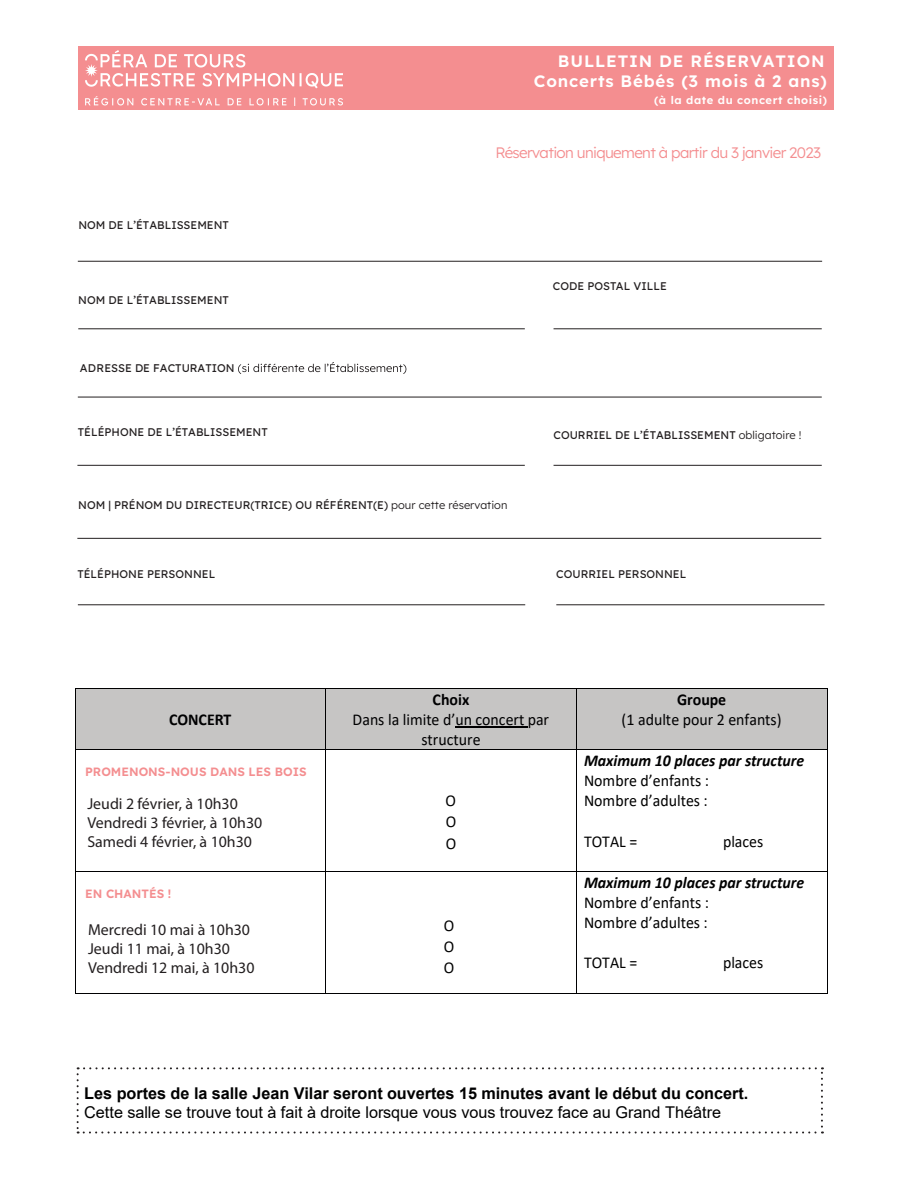
<style>
.page{position:relative;width:918px;height:1188px;background:#fff}
.page>*{position:absolute;margin:0;border:0;box-sizing:border-box;transform-origin:0 0}
.t1{font:16.5px/20.1px "Calibri";color:#000001;scale:.96 1}
.t2{font:italic 700 16.5px "Calibri";color:#000001;scale:.96 1}
.t3{font:600 16.5px/19.8px "Lexend";letter-spacing:.05em;color:#fff;text-align:right}
.t4{font:700 16.5px "Calibri";color:#000001;scale:.96 1}
.t5{font:16.2px "Arial";color:#000001}
.t6{font:700 16.2px "Arial";letter-spacing:-.005em;color:#000001}
.t7{font:15.9px/19px "Myriad Pro";color:#231f20}
.t8{font:300 15.15px "Lexend";letter-spacing:-.04em;color:#f48e90}
.t9{font:600 12px "Lexend";color:#f48e90}
.t10{font:11.1px "Lexend";color:#231f20}
.t11{font:600 10.95px "Lexend";letter-spacing:.05em;color:#fff}
.s1{font-weight:300}
</style>
<div class="page">
<svg style="left:77px;top:1067px;width:746px;height:67px"></svg>
<svg style="left:238px;top:362px;width:168px;height:12px"></svg>
<hr style="left:78px;top:397px;width:744px;height:1px;background:#231f20">
<hr style="left:77px;top:465px;width:448px;height:1px;background:#231f20">
<hr style="left:78px;top:261px;width:744px;height:1px;background:#231f20">
<div style="left:78px;top:47px;width:756px;height:63px;background:#f48e90"></div>
<img style="left:85px;top:51px;width:258px;height:55px">
<div style="left:75px;top:689px;width:250px;height:61px;background:#c6c5c4"></div>
<div style="left:326px;top:689px;width:250px;height:61px;background:#c6c5c4"></div>
<hr style="left:455px;top:727px;width:73px;height:1px;background:#000001">
<div style="left:577px;top:689px;width:250px;height:61px;background:#c6c5c4"></div>
<hr style="left:75px;top:688px;width:250px;height:1px;background:#000001">
<hr style="left:326px;top:688px;width:250px;height:1px;background:#000001">
<hr style="left:577px;top:688px;width:250px;height:1px;background:#000001">
<hr style="left:75px;top:689px;width:1px;height:61px;background:#000001">
<hr style="left:325px;top:689px;width:1px;height:61px;background:#000001">
<hr style="left:576px;top:689px;width:1px;height:61px;background:#000001">
<hr style="left:827px;top:689px;width:1px;height:61px;background:#000001">
<hr style="left:75px;top:750px;width:250px;height:1px;background:#000001">
<hr style="left:326px;top:750px;width:250px;height:1px;background:#000001">
<hr style="left:577px;top:750px;width:250px;height:1px;background:#000001">
<hr style="left:75px;top:750px;width:1px;height:121px;background:#000001">
<hr style="left:325px;top:750px;width:1px;height:121px;background:#000001">
<hr style="left:576px;top:750px;width:1px;height:121px;background:#000001">
<hr style="left:827px;top:750px;width:1px;height:121px;background:#000001">
<hr style="left:75px;top:871px;width:250px;height:1px;background:#000001">
<hr style="left:326px;top:871px;width:250px;height:1px;background:#000001">
<hr style="left:577px;top:871px;width:250px;height:1px;background:#000001">
<hr style="left:75px;top:872px;width:1px;height:121px;background:#000001">
<hr style="left:75px;top:993px;width:250px;height:1px;background:#000001">
<hr style="left:325px;top:872px;width:1px;height:121px;background:#000001">
<hr style="left:326px;top:993px;width:250px;height:1px;background:#000001">
<hr style="left:576px;top:872px;width:1px;height:121px;background:#000001">
<hr style="left:577px;top:993px;width:250px;height:1px;background:#000001">
<hr style="left:827px;top:872px;width:1px;height:121px;background:#000001">
<hr style="left:554px;top:329px;width:268px;height:1px;background:#231f20">
<hr style="left:78px;top:329px;width:447px;height:1px;background:#231f20">
<hr style="left:554px;top:465px;width:268px;height:1px;background:#231f20">
<hr style="left:77px;top:538px;width:744px;height:1px;background:#231f20">
<hr style="left:78px;top:605px;width:447px;height:1px;background:#231f20">
<hr style="left:556px;top:605px;width:269px;height:1px;background:#231f20">
<h1 class="t3" style="left:534px;top:50px;width:295px">BULLETIN DE RÉSERVATION<br>Concerts Bébés (3 mois à 2 ans)</h1>
<p class="t11" style="left:654px;top:92px;width:175px">(à la date du concert choisi)</p>
<p class="t10" style="left:78px;top:217px;width:152px">NOM DE L’ÉTABLISSEMENT</p>
<p class="t10" style="left:78px;top:292px;width:152px">NOM DE L’ÉTABLISSEMENT</p>
<p class="t10" style="left:80px;top:360px;width:156px">ADRESSE DE FACTURATION</p>
<h3 class="t8" style="left:495px;top:142px;width:327px">Réservation uniquement à partir du 3 janvier 2023</h3>
<p class="t10" style="left:553px;top:278px;width:115px">CODE POSTAL VILLE</p>
<p class="t10" style="left:78px;top:424px;width:192px">TÉLÉPHONE DE L’ÉTABLISSEMENT</p>
<p class="t10" style="left:554px;top:427px;width:250px">COURRIEL DE L’ÉTABLISSEMENT <span class="s1">obligatoire !</span></p>
<p class="t10" style="left:78px;top:497px;width:431px">NOM | PRÉNOM DU DIRECTEUR(TRICE) OU RÉFÉRENT(E) <span class="s1">pour cette réservation</span></p>
<p class="t10" style="left:77px;top:566px;width:139px">TÉLÉPHONE PERSONNEL</p>
<p class="t10" style="left:556px;top:566px;width:132px">COURRIEL PERSONNEL</p>
<h1 class="t4" style="left:169px;top:708px;width:67px">CONCERT</h1>
<p class="t9" style="left:85px;top:763px;width:223px">PROMENONS-NOUS DANS LES BOIS</p>
<h3 class="t7" style="left:87px;top:794px;width:176px">Jeudi 2 février, à 10h30<br>Vendredi 3 février, à 10h30<br>Samedi 4 février, à 10h30</h3>
<p class="t9" style="left:85px;top:885px;width:88px">EN CHANTÉS !</p>
<h1 class="t4" style="left:433px;top:688px;width:40px">Choix</h1>
<h1 class="t1" style="left:353px;top:709px;width:206px;text-align:center">Dans la limite d’un concert par structure</h1>
<h1 class="t1" style="left:446px;top:790px;width:12px">O</h1>
<h1 class="t1" style="left:446px;top:811px;width:12px;line-height:21.1px">O<br>O</h1>
<h3 class="t7" style="left:88px;top:919px;width:168px">Mercredi 10 mai à 10h30<br>Jeudi 11 mai, à 10h30<br>Vendredi 12 mai, à 10h30</h3>
<h1 class="t1" style="left:444px;top:914px;width:12px;line-height:21.1px;text-align:justify">O O O</h1>
<h1 class="t4" style="left:677px;top:688px;width:53px">Groupe</h1>
<h1 class="t1" style="left:622px;top:709px;width:168px">(1 adulte pour 2 enfants)</h1>
<h1 class="t2" style="left:584px;top:749px;width:231px">Maximum 10 places par structure</h1>
<h1 class="t1" style="left:584px;top:770px;width:132px">Nombre d’enfants :<br>Nombre d’adultes :</h1>
<h1 class="t1" style="left:584px;top:831px;width:57px">TOTAL =</h1>
<h1 class="t1" style="left:723px;top:831px;width:43px">places</h1>
<h1 class="t2" style="left:584px;top:871px;width:231px">Maximum 10 places par structure</h1>
<h1 class="t1" style="left:584px;top:892px;width:132px">Nombre d’enfants :<br>Nombre d’adultes :</h1>
<h1 class="t1" style="left:584px;top:952px;width:57px">TOTAL =</h1>
<h1 class="t1" style="left:723px;top:952px;width:43px">places</h1>
<h2 class="t6" style="left:84px;top:1082px;width:666px">Les portes de la salle Jean Vilar seront ouvertes 15 minutes avant le début du concert.</h2>
<h2 class="t5" style="left:84px;top:1102px;width:638px">Cette salle se trouve tout à fait à droite lorsque vous vous trouvez face au Grand Théâtre</h2>
</div>
